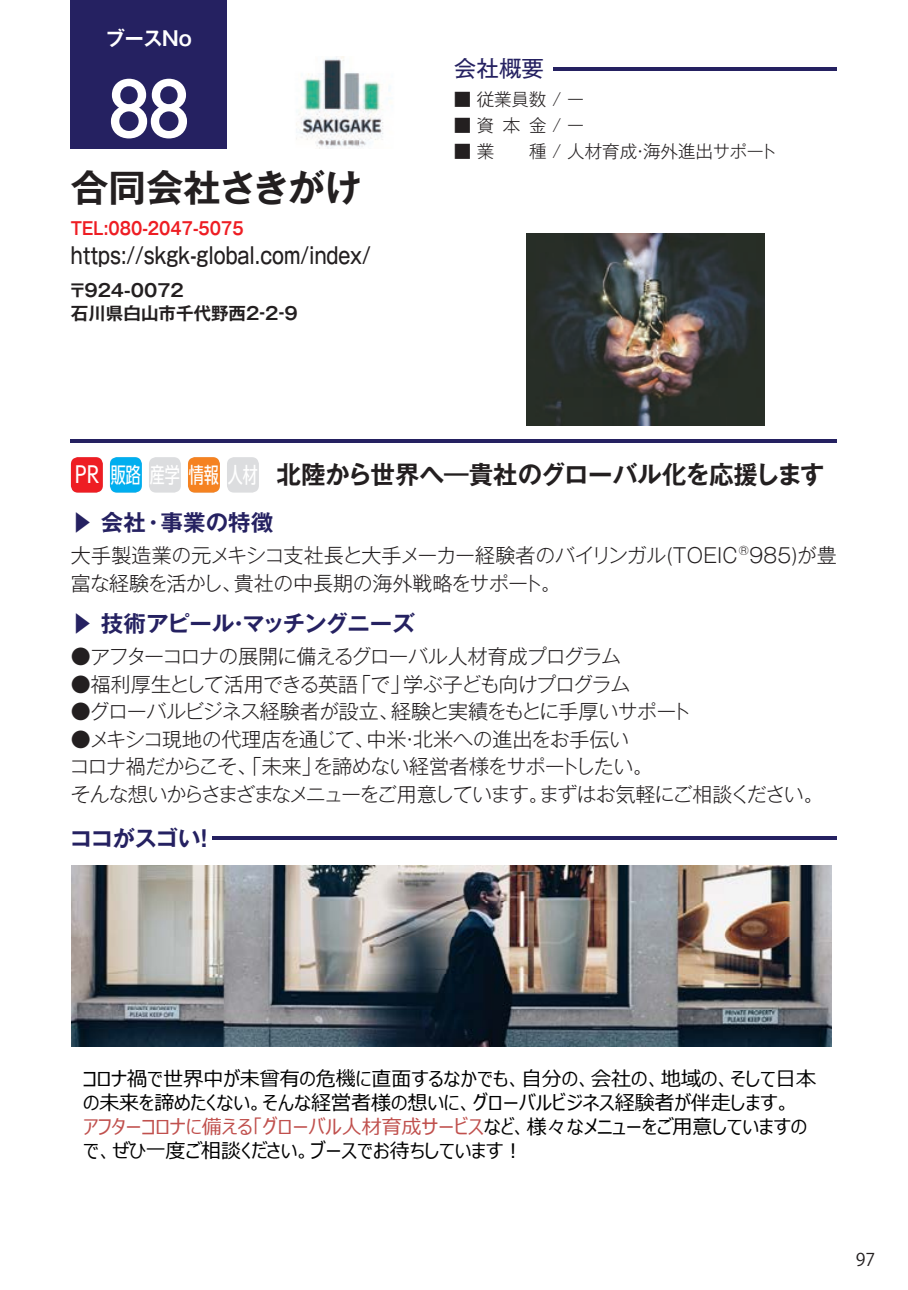
<style>
.page{position:relative;width:908px;height:1290px;background:#fff}
.page>*{position:absolute;margin:0;border:0;box-sizing:border-box;transform-origin:0 0}
.t1{font:500 82.5px "DIN Pro";color:#fff}
.t2{font:700 37.5px "Gothic MB101 Pr 6 De";letter-spacing:-.015em;color:#231f20}
.t3{font:700 25px "Gothic MB101 Pr 6 De";letter-spacing:-.025em;color:#231f20}
.t4{font:700 22.5px "Gothic MB101 Pr 6 De";letter-spacing:-.005em;color:#252161}
.t5{font:500 22.5px "Gothic MB101 Pr 6";color:#231f20;scale:.77 1}
.t6{font:22.5px "Gothic MB101 Pr 6";color:#252161}
.t7{font:22.5px "UD Shin Go C Osez Pr 6";color:#fff}
.t8{font:21.5px "UD Shin Go C Osez Pr 6";color:#fff}
.t9{font:20px/24px "Meiryo UI";color:#000}
.t10{font:300 20px "Gothic MB101 Pr 6";letter-spacing:-.045em;color:#231f20}
.t11{font:300 20px/27.5px "Gothic MB101 Pr 6";letter-spacing:-.02em;color:#231f20}
.t12{font:300 20px "Gothic MB101 Pr 6";letter-spacing:-.08em;color:#231f20}
.t13{font:700 20px "Gothic MB101 Pr 6 De";letter-spacing:-.01em;color:#fff;scale:.95 1}
.t14{font:300 17.5px "Gothic MB101 Pr 6";color:#231f20}
.t15{font:700 17.5px "Gothic MB101 Pr 6 De";color:#231f20}
.t16{font:700 17.5px "Gothic MB101 Pr 6 De";color:#ee1d23;scale:.85 1}
.t17{font:17.5px "Koz Go Pro";color:#231f20}
.s1{color:#c0504d}
</style>
<div class="page">
<img style="left:71px;top:865px;width:760px;height:181px">
<div style="left:71px;top:0;width:156px;height:149px;background:#252161"></div>
<svg style="left:71px;top:457px;width:32px;height:36px"></svg>
<svg style="left:110px;top:457px;width:32px;height:36px"></svg>
<div style="left:149px;top:457px;width:32px;height:36px;background:#dcdddf;border-radius:7px"></div>
<svg style="left:188px;top:457px;width:32px;height:36px"></svg>
<div style="left:227px;top:457px;width:32px;height:36px;background:#dcdddf;border-radius:7px"></div>
<hr style="left:71px;top:439px;width:765px;height:4px;background:#252161">
<hr style="left:553px;top:67px;width:283px;height:4px;background:#252161">
<img style="left:526px;top:234px;width:238px;height:191px">
<img style="left:296px;top:57px;width:95px;height:92px">
<hr style="left:213px;top:836px;width:623px;height:4px;background:#252161">
<p class="t13" style="left:106px;top:22px;width:92px">ブースNo</p>
<p class="t1" style="left:107px;top:52px;width:85px">88</p>
<p class="t2" style="left:71px;top:157px;width:292px">合同会社さきがけ</p>
<p class="t16" style="left:71px;top:214px;width:205px">TEL:080-2047-5075</p>
<p class="t5" style="left:71px;top:237px;width:391px">https://skgk-global.com/index/</p>
<p class="t15" style="left:69px;top:276px;width:116px">〒924-0072</p>
<p class="t15" style="left:71px;top:299px;width:228px">石川県白山市千代野西2‐2‐9</p>
<p class="t6" style="left:454px;top:49px;width:91px">会社概要</p>
<p class="t14" style="left:454px;top:85px;width:132px">■ 従業員数 / ー</p>
<p class="t14" style="left:454px;top:111px;width:132px">■資本金/ ー</p>
<p class="t14" style="left:454px;top:137px;width:324px">■ 業　　種 / 人材育成・海外進出サポート</p>
<p class="t7" style="left:75px;top:457px;width:26px">PR</p>
<p class="t8" style="left:111px;top:458px;width:149px">販路産学情報人材</p>
<p class="t3" style="left:276px;top:454px;width:549px">北陸から世界へ―貴社のグローバル化を応援します</p>
<p class="t4" style="left:71px;top:504px;width:204px">▶ 会社・事業の特徴</p>
<p class="t11" style="left:71px;top:540px;width:767px">大手製造業の元メキシコ支社長と大手メーカー経験者のバイリンガル(TOEIC®985)が豊富な経験を活かし、貴社の中長期の海外戦略をサポート。</p>
<p class="t4" style="left:71px;top:605px;width:345px">▶ 技術アピール・マッチングニーズ</p>
<p class="t10" style="left:71px;top:640px;width:551px">●アフターコロナの展開に備えるグローバル人材育成プログラム</p>
<p class="t10" style="left:71px;top:667px;width:561px">●福利厚生として活用できる英語「で」学ぶ子ども向けプログラム</p>
<p class="t10" style="left:71px;top:695px;width:621px">●グローバルビジネス経験者が設立、経験と実績をもとに手厚いサポート</p>
<p class="t11" style="left:71px;top:723px;width:559px">●メキシコ現地の代理店を通じて、中米・北米への進出をお手伝い</p>
<p class="t10" style="left:69px;top:750px;width:585px">コロナ禍だからこそ、「未来」を諦めない経営者様をサポートしたい。</p>
<p class="t12" style="left:71px;top:777px;width:754px">そんな想いからさまざまなメニューをご用意しています。まずはお気軽にご相談ください。</p>
<p class="t4" style="left:70px;top:820px;width:147px">ココがスゴい！</p>
<p class="t9" style="left:83px;top:1068px;width:734px">コロナ禍で世界中が未曾有の危機に直⾯するなかでも、⾃分の、会社の、地域の、そして⽇本の未来を諦めたくない。そんな経営者様の想いに、グローバルビジネス経験者が伴⾛します。<br><span class="s1">アフターコロナに備える「グローバル⼈材育成サービス</span>など、様々なメニューをご⽤意していますので、ぜひ⼀度ご相談ください。ブースでお待ちしています︕</p>
<p class="t17" style="left:855px;top:1248px;width:21px">97</p>
</div>
